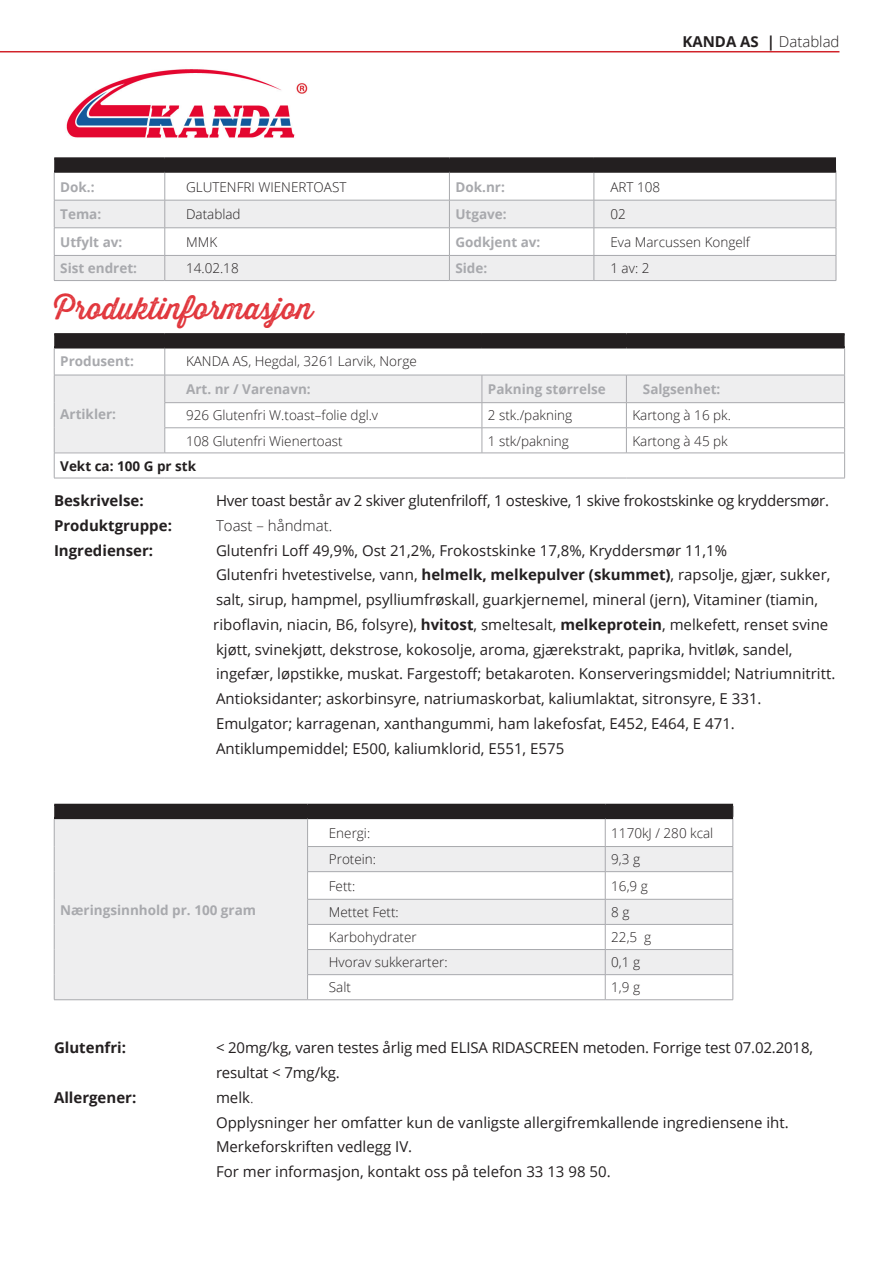
<style>
.page{position:relative;width:893px;height:1263px;background:#fff}
.page>*{position:absolute;margin:0;border:0;box-sizing:border-box;transform-origin:0 0}
.t1{font:30px "Thirsty Script Rough W01 One";color:#e1373d}
.t2{font:15px/24.8px "Open Sans";color:#231f20}
.t3{font:15px "Open Sans";letter-spacing:-.02em;color:#231f20}
.t4{font:700 15px "Open Sans";color:#231f20}
.t5{font:300 15px "Open Sans";color:#231f20}
.t6{font:300 13.5px "Open Sans";color:#231f20}
.t7{font:700 13.5px "Open Sans";color:#a8a9ad}
.t8{font:700 13.5px "Open Sans";color:#231f20}
.s1{font-weight:300}
.s2{font-weight:700}
</style>
<div class="page">
<img style="left:66px;top:69px;width:242px;height:69px">
<hr style="left:0;top:51px;width:839px;height:1px;background:#d1232a">
<hr style="left:54px;top:157px;width:111px;height:3px;background:#231f20">
<hr style="left:165px;top:157px;width:284px;height:3px;background:#231f20">
<hr style="left:449px;top:157px;width:145px;height:3px;background:#231f20">
<hr style="left:594px;top:157px;width:242px;height:3px;background:#231f20">
<svg style="left:54px;top:158px;width:783px;height:122px"></svg>
<hr style="left:54px;top:280px;width:111px;height:1px;background:#a8a9ad">
<hr style="left:165px;top:280px;width:284px;height:1px;background:#a8a9ad">
<hr style="left:449px;top:280px;width:145px;height:1px;background:#a8a9ad">
<hr style="left:594px;top:280px;width:242px;height:1px;background:#a8a9ad">
<hr style="left:54px;top:478px;width:111px;height:1px;background:#a8a9ad">
<hr style="left:165px;top:478px;width:317px;height:1px;background:#a8a9ad">
<hr style="left:482px;top:478px;width:144px;height:1px;background:#a8a9ad">
<hr style="left:626px;top:478px;width:219px;height:1px;background:#a8a9ad">
<hr style="left:54px;top:333px;width:111px;height:2px;background:#231f20">
<hr style="left:165px;top:333px;width:317px;height:2px;background:#231f20">
<hr style="left:482px;top:333px;width:144px;height:2px;background:#231f20">
<hr style="left:626px;top:333px;width:219px;height:2px;background:#231f20">
<svg style="left:54px;top:334px;width:791px;height:144px"></svg>
<hr style="left:54px;top:804px;width:254px;height:2px;background:#231f20">
<hr style="left:308px;top:804px;width:297px;height:2px;background:#231f20">
<hr style="left:605px;top:804px;width:128px;height:2px;background:#231f20">
<svg style="left:54px;top:805px;width:680px;height:195px"></svg>
<p class="t4" style="left:682px;top:31px;width:159px">KANDA AS | <span class="s1">Datablad</span></p>
<p class="t7" style="left:60px;top:177px;width:36px">Dok.:</p>
<p class="t6" style="left:186px;top:177px;width:162px">GLUTENFRI WIENERTOAST</p>
<p class="t7" style="left:455px;top:177px;width:51px">Dok.nr:</p>
<p class="t6" style="left:610px;top:177px;width:51px">ART 108</p>
<p class="t7" style="left:60px;top:205px;width:43px">Tema:</p>
<p class="t6" style="left:186px;top:205px;width:56px">Datablad</p>
<p class="t7" style="left:455px;top:205px;width:53px">Utgave:</p>
<p class="t6" style="left:610px;top:205px;width:17px">02</p>
<p class="t7" style="left:60px;top:232px;width:64px">Utfylt av:</p>
<p class="t6" style="left:186px;top:233px;width:33px">MMK</p>
<p class="t7" style="left:455px;top:232px;width:87px">Godkjent av:</p>
<p class="t6" style="left:610px;top:233px;width:141px">Eva Marcussen Kongelf</p>
<p class="t7" style="left:60px;top:259px;width:78px">Sist endret:</p>
<p class="t6" style="left:186px;top:259px;width:54px">14.02.18</p>
<p class="t7" style="left:455px;top:259px;width:33px">Side:</p>
<p class="t6" style="left:610px;top:259px;width:41px">1 av: 2</p>
<p class="t1" style="left:54px;top:286px;width:260px">Produktinformasjon</p>
<p class="t7" style="left:60px;top:352px;width:75px">Produsent:</p>
<p class="t6" style="left:186px;top:352px;width:232px">KANDA AS, Hegdal, 3261 Larvik, Norge</p>
<p class="t7" style="left:60px;top:405px;width:57px">Artikler:</p>
<p class="t7" style="left:186px;top:380px;width:126px">Art. nr / Varenavn:</p>
<p class="t7" style="left:488px;top:380px;width:119px">Pakning størrelse</p>
<p class="t7" style="left:643px;top:380px;width:79px">Salgsenhet:</p>
<p class="t6" style="left:186px;top:406px;width:194px">926 Glutenfri W.toast–folie dgl.v</p>
<p class="t6" style="left:488px;top:406px;width:86px">2 stk./pakning</p>
<p class="t6" style="left:632px;top:406px;width:100px">Kartong à 16 pk.</p>
<p class="t6" style="left:186px;top:431px;width:158px">108 Glutenfri Wienertoast</p>
<p class="t6" style="left:488px;top:431px;width:82px">1 stk/pakning</p>
<p class="t6" style="left:632px;top:431px;width:97px">Kartong à 45 pk</p>
<p class="t8" style="left:60px;top:456px;width:137px">Vekt ca: 100 G pr stk</p>
<p class="t4" style="left:54px;top:490px;width:91px">Beskrivelse:</p>
<p class="t3" style="left:216px;top:490px;width:615px">Hver toast består av 2 skiver glutenfriloff, 1 osteskive, 1 skive frokostskinke og kryddersmør.</p>
<p class="t4" style="left:54px;top:515px;width:119px">Produktgruppe:</p>
<p class="t5" style="left:216px;top:515px;width:118px">Toast – håndmat.</p>
<p class="t4" style="left:54px;top:540px;width:101px">Ingredienser:</p>
<p class="t2" style="left:216px;top:537px;width:512px">Glutenfri Loff 49,9%, Ost 21,2%, Frokostskinke 17,8%, Kryddersmør 11,1%</p>
<p class="t2" style="left:213px;top:562px;width:619px">Glutenfri hvetestivelse, vann, <span class="s2">helmelk, melkepulver (skummet)</span>, rapsolje, gjær, sukker, salt, sirup, hampmel, psylliumfrøskall, guarkjernemel, mineral (jern), Vitaminer (tiamin, riboflavin, niacin, B6, folsyre), <span class="s2">hvitost</span>, smeltesalt, <span class="s2">melkeprotein</span>, melkefett, renset svine kjøtt, svinekjøtt, dekstrose, kokosolje, aroma, gjærekstrakt, paprika, hvitløk, sandel,</p>
<p class="t2" style="left:216px;top:661px;width:621px">ingefær, løpstikke, muskat. Fargestoff; betakaroten. Konserveringsmiddel; Natriumnitritt.<br>Antioksidanter; askorbinsyre, natriumaskorbat, kaliumlaktat, sitronsyre, E 331.</p>
<p class="t2" style="left:216px;top:711px;width:520px">Emulgator; karragenan, xanthangummi, ham lakefosfat, E452, E464, E 471.</p>
<p class="t2" style="left:216px;top:735px;width:350px">Antiklumpemiddel; E500, kaliumklorid, E551, E575</p>
<p class="t7" style="left:60px;top:900px;width:197px">Næringsinnhold pr. 100 gram</p>
<p class="t6" style="left:329px;top:824px;width:43px">Energi:</p>
<p class="t6" style="left:611px;top:824px;width:104px">1170kJ / 280 kcal</p>
<p class="t6" style="left:329px;top:850px;width:49px">Protein:</p>
<p class="t6" style="left:611px;top:850px;width:30px">9,3 g</p>
<p class="t6" style="left:329px;top:876px;width:28px">Fett:</p>
<p class="t6" style="left:611px;top:876px;width:38px">16,9 g</p>
<p class="t6" style="left:329px;top:903px;width:71px">Mettet Fett:</p>
<p class="t6" style="left:611px;top:903px;width:20px">8 g</p>
<p class="t6" style="left:329px;top:928px;width:89px">Karbohydrater</p>
<p class="t6" style="left:611px;top:928px;width:42px">22,5 g</p>
<p class="t6" style="left:329px;top:953px;width:120px">Hvorav sukkerarter:</p>
<p class="t6" style="left:611px;top:953px;width:30px">0,1 g</p>
<p class="t6" style="left:329px;top:978px;width:24px">Salt</p>
<p class="t6" style="left:611px;top:978px;width:30px">1,9 g</p>
<p class="t4" style="left:54px;top:1037px;width:73px">Glutenfri:</p>
<p class="t2" style="left:216px;top:1035px;width:599px">&lt; 20mg/kg, varen testes årlig med ELISA RIDASCREEN metoden. Forrige test 07.02.2018,</p>
<p class="t2" style="left:216px;top:1060px;width:125px">resultat &lt; 7mg/kg.</p>
<p class="t4" style="left:54px;top:1087px;width:84px">Allergener:</p>
<p class="t2" style="left:216px;top:1085px;width:39px">melk<span class="s1">.</span></p>
<p class="t2" style="left:216px;top:1109px;width:574px">Opplysninger her omfatter kun de vanligste allergifremkallende ingrediensene iht.</p>
<p class="t2" style="left:216px;top:1134px;width:198px">Merkeforskriften vedlegg IV.</p>
<p class="t2" style="left:216px;top:1159px;width:396px">For mer informasjon, kontakt oss på telefon 33 13 98 50.</p>
</div>
